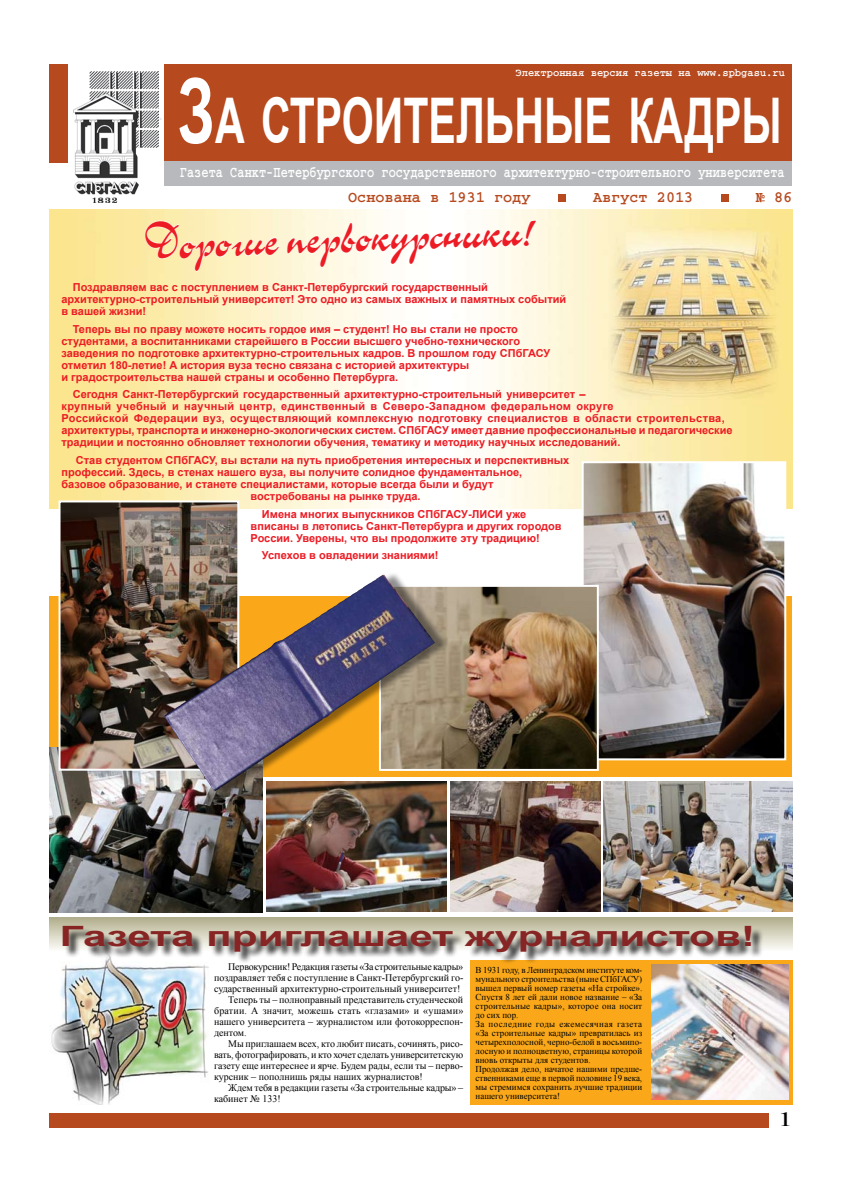
<style>
.page{position:relative;width:842px;height:1191px;background:#fff}
.page>*{position:absolute;margin:0;border:0;box-sizing:border-box;transform-origin:0 0}
.t1{font:700 63px "Arial";color:#fff;scale:.65 1}
.t2{font:48px "Corrida C";color:#ed1c24;scale:.78 1}
.t3{font:700 28px "Arial";color:#872525;scale:1.51 1}
.t4{font:20px "Times New Roman";color:#000;scale:1.6 1}
.t5{font:700 16px "Courier C";color:#fff;scale:.75 1}
.t6{font:700 16px "Courier C";color:#b6491e;scale:.95 1}
.t7{font:700 11px/12px "Arial";color:#ed1c24}
.t8{font:700 11px "Courier C";color:#fff;scale:.95 1}
.t9{font:10px "Times New Roman";color:#000}
.t10{font:10px "Times New Roman";letter-spacing:-.02em;color:#000}
.t11{font:10px "Times New Roman";letter-spacing:.02em;color:#000}
.t12{font:9px/9px "Times New Roman";color:#000}
.s1{font-size:90px}
</style>
<div class="page">
<div style="left:50px;top:1113px;width:719px;height:15px;background:#b6491e"></div>
<div style="left:50px;top:596px;width:742px;height:180px;background:#faa819"></div>
<img style="left:50px;top:747px;width:212px;height:165px">
<img style="left:50px;top:210px;width:742px;height:298px">
<div style="left:470px;top:960px;width:322px;height:145px;background:#faa819"></div>
<img style="left:651px;top:999px;width:137px;height:100px">
<img style="left:51px;top:968px;width:157px;height:137px">
<div style="left:50px;top:917px;width:742px;height:34px;background:linear-gradient(to bottom,#b0ad8a,#fbfaf5)"></div>
<div style="left:64px;top:927px;width:778px;height:72px;background:#000;opacity:.75"></div>
<div style="left:558px;top:194px;width:8px;height:8px;background:#b6491e"></div>
<div style="left:721px;top:194px;width:7px;height:8px;background:#b6491e"></div>
<div style="left:49px;top:64px;width:743px;height:98px;background:#b6491e"></div>
<div style="left:164px;top:161px;width:627px;height:25px;background:#b7b9bc"></div>
<div style="left:69px;top:61px;width:95px;height:145px;background:#fff"></div>
<img style="left:74px;top:72px;width:84px;height:130px">
<svg style="left:144px;top:219px;width:136px;height:53px;background:#fcf0c2"></svg>
<svg style="left:286px;top:219px;width:251px;height:49px"></svg>
<img style="left:585px;top:464px;width:198px;height:293px">
<div style="left:582px;top:461px;width:204px;height:299px;border:2px solid #fff"></div>
<img style="left:471px;top:588px;width:125px;height:180px">
<div style="left:379px;top:585px;width:220px;height:186px;border:2px solid #fff"></div>
<img style="left:62px;top:503px;width:174px;height:264px">
<div style="left:59px;top:500px;width:180px;height:270px;border:2px solid #fff"></div>
<img style="left:266px;top:811px;width:180px;height:100px">
<img style="left:604px;top:782px;width:188px;height:129px">
<img style="left:451px;top:782px;width:149px;height:129px">
<div style="left:168px;top:571px;width:303px;height:240px;background:#000;opacity:.44"></div>
<img style="left:164px;top:579px;width:212px;height:212px">
<p class="t8" style="left:515px;top:68px;width:285px">Электронная версия газеты на www.spbgasu.ru</p>
<h1 class="t1" style="left:178px;top:79px;width:930px"><span class="s1">З</span>а строительные кадры</h1>
<h3 class="t5" style="left:180px;top:165px;width:808px">Газета Санкт-Петербургского государственного архитектурно-строительного университета</h3>
<h3 class="t6" style="left:348px;top:190px;width:194px">Основана в 1931 году</h3>
<h3 class="t6" style="left:593px;top:190px;width:107px">Август 2013</h3>
<h3 class="t6" style="left:756px;top:190px;width:40px">№ 86</h3>
<h2 class="t2" style="left:141px;top:211px;width:507px;rotate:-2deg">Дорогие первокурсники!</h2>
<p class="t7" style="left:61px;top:281px;width:506px;text-indent:11px">Поздравляем вас с поступлением в Санкт-Петербургский государственный архитектурно-строительный университет! Это одно из самых важных и памятных событий в вашей жизни!</p>
<p class="t7" style="left:61px;top:323px;width:490px;text-indent:11px">Теперь вы по праву можете носить гордое имя – студент! Но вы стали не просто студентами, а воспитанниками старейшего в России высшего учебно-технического заведения по подготовке архитектурно-строительных кадров. В прошлом году СПбГАСУ отметил 180-летие! А история вуза тесно связана с историей архитектуры<br>и градостроительства нашей страны и особенно Петербурга.</p>
<p class="t7" style="left:61px;top:389px;width:673px;text-indent:11px">Сегодня Санкт-Петербургский государственный архитектурно-строительный университет –<br>крупный учебный и научный центр, единственный в Северо-Западном федеральном округе<br>Российской Федерации вуз, осуществляющий комплексную подготовку специалистов в области строительства, архитектуры, транспорта и инженерно-экологических систем. СПбГАСУ имеет давние профессиональные и педагогические традиции и постоянно обновляет технологии обучения, тематику и методику научных исследований.</p>
<p class="t7" style="left:76px;top:454px;width:495px">Став студентом СПбГАСУ, вы встали на путь приобретения интересных и перспективных</p>
<p class="t7" style="left:61px;top:466px;width:462px">профессий. Здесь, в стенах нашего вуза, вы получите солидное фундаментальное,</p>
<p class="t7" style="left:61px;top:478px;width:433px">базовое образование, и станете специалистами, которые всегда были и будут</p>
<p class="t7" style="left:251px;top:490px;width:171px">востребованы на рынке труда.</p>
<p class="t7" style="left:251px;top:508px;width:313px;text-indent:11px">Имена многих выпускников СПбГАСУ-ЛИСИ уже вписаны в летопись Санкт-Петербурга и других городов<br>России. Уверены, что вы продолжите эту традицию!</p>
<p class="t7" style="left:262px;top:550px;width:178px">Успехов в овладении знаниями!</p>
<h3 class="t3" style="left:60px;top:917px;width:462px">Газета приглашает журналистов!</h3>
<p class="t10" style="left:228px;top:960px;width:237px">Первокурсник! Редакция газеты «За строительные кадры»</p>
<p class="t9" style="left:214px;top:971px;width:251px">поздравляет тебя с поступление в Санкт-Петербургский го-</p>
<p class="t9" style="left:214px;top:982px;width:248px">сударственный архитектурно-строительный университет!</p>
<p class="t9" style="left:228px;top:993px;width:236px">Теперь ты – полноправный представитель студенческой</p>
<p class="t11" style="left:214px;top:1004px;width:251px">братии. А значит, можешь стать «глазами» и «ушами»</p>
<p class="t9" style="left:214px;top:1015px;width:251px">нашего университета – журналистом или фотокорреспон-</p>
<p class="t9" style="left:214px;top:1026px;width:34px">дентом.</p>
<p class="t9" style="left:228px;top:1037px;width:236px">Мы приглашаем всех, кто любит писать, сочинять, рисо-</p>
<p class="t9" style="left:214px;top:1048px;width:251px">вать, фотографировать, и кто хочет сделать университетскую</p>
<p class="t9" style="left:214px;top:1059px;width:251px">газету еще интереснее и ярче. Будем рады, если ты – перво-</p>
<p class="t9" style="left:214px;top:1070px;width:210px">курсник – пополнишь ряды наших журналистов!</p>
<p class="t9" style="left:228px;top:1081px;width:236px">Ждем тебя в редакции газеты «За строительные кадры» –</p>
<p class="t9" style="left:214px;top:1092px;width:68px">кабинет № 133!</p>
<p class="t12" style="left:476px;top:965px;width:168px">В 1931 году, в Ленинградском институте ком&shy;мунального строительства (ныне СПбГАСУ) вышел первый номер газеты «На стройке».<br>Спустя 8 лет ей дали новое название – «За строительные кадры», которое она носит до сих пор.<br>За последние годы ежемесячная газета «За строительные кадры» превратилась из четырехполосной, черно-белой в восьмипо&shy;лосную и полноцветную, страницы которой вновь открыты для студентов.<br>Продолжая дело, начатое нашими предше&shy;ственниками еще в первой половине 19 века, мы стремимся сохранить лучшие традиции нашего университета!</p>
<h3 class="t4" style="left:777px;top:1106px;width:11px">1</h3>
</div>
